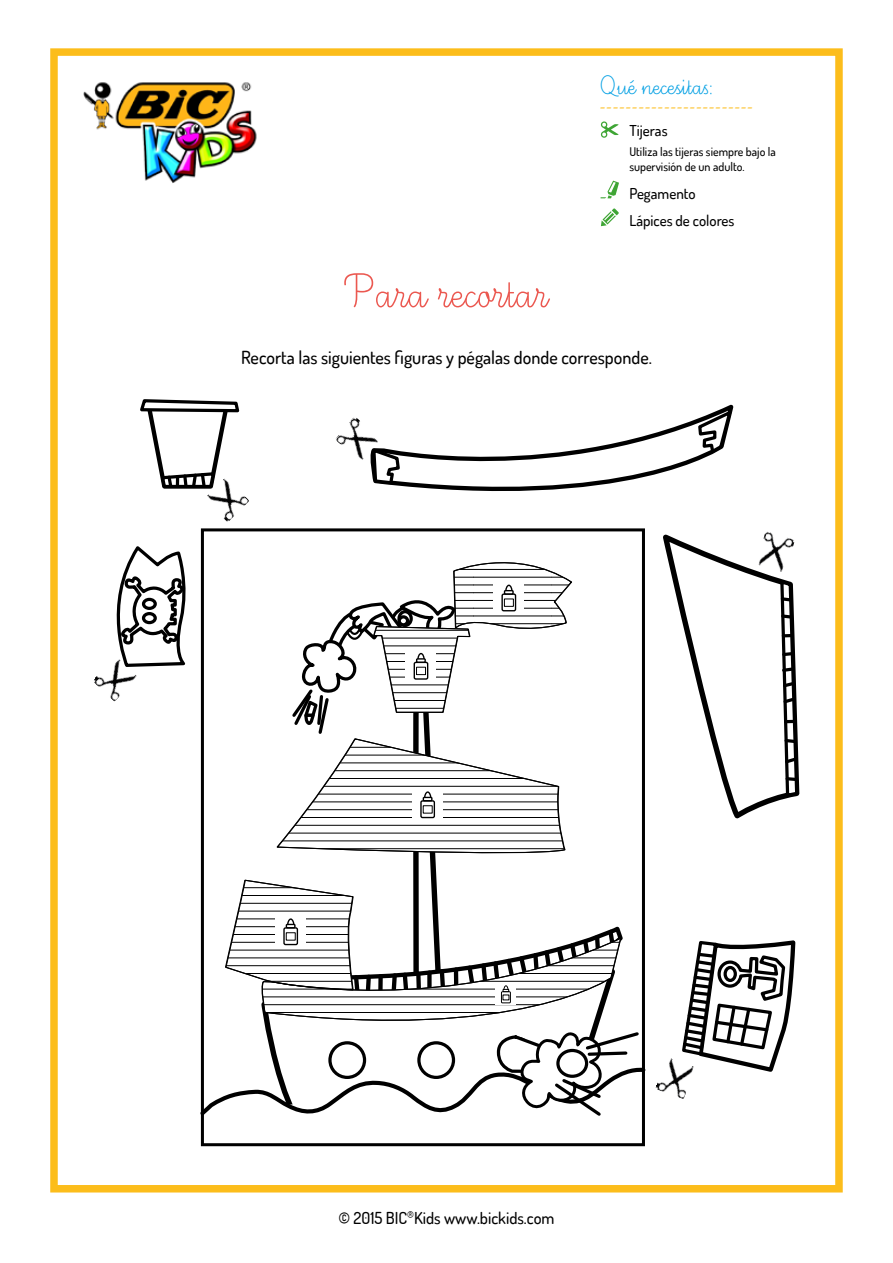
<style>
.page{position:relative;width:893px;height:1263px;background:#fff}
.page>*{position:absolute;margin:0;border:0;box-sizing:border-box;transform-origin:0 0}
.t1{font:60px "Ecriture A Romain Orne";color:#eb5850}
.t2{font:33px "Ecriture A Romain Orne";color:#009fe3}
.t3{font:500 18px "Dosis";color:#000}
.t4{font:18px "Minion Pro";color:#fcbd1b}
.t5{font:500 16.5px "Dosis";color:#000}
.t6{font:500 15px/27px "Dosis";color:#000}
.t7{font:500 12px/14.4px "Dosis";color:#000}
</style>
<div class="page">
<div style="left:50px;top:48px;width:793px;height:1144px;border:8px solid #fcbd1b"></div>
<img style="left:83px;top:82px;width:174px;height:101px">
<svg style="left:601px;top:208px;width:18px;height:18px"></svg>
<svg style="left:600px;top:121px;width:19px;height:17px"></svg>
<svg style="left:601px;top:181px;width:18px;height:17px"></svg>
<svg style="left:116px;top:399px;width:684px;height:748px"></svg>
<img style="left:94px;top:656px;width:44px;height:46px">
<div style="left:201px;top:528px;width:444px;height:618px;border:3px solid #000"></div>
<h2 class="t2" style="left:600px;top:69px;width:115px">Qué necesitas:</h2>
<h3 class="t4" style="left:600px;top:94px;width:155px">------------------------</h3>
<p class="t7" style="left:629px;top:145px;width:148px">Utiliza las tijeras siempre bajo la supervisión de un adulto.</p>
<p class="t6" style="left:629px;top:116px;width:40px">Tijeras</p>
<h1 class="t1" style="left:346px;top:262px;width:203px">Para recortar</h1>
<p class="t6" style="left:629px;top:179px;width:107px">Pegamento<br>Lápices de colores</p>
<h3 class="t3" style="left:241px;top:346px;width:412px">Recorta las siguientes figuras y pégalas donde corresponde.</h3>
<h3 class="t5" style="left:338px;top:1207px;width:218px">© 2015 BIC<sup>®</sup>Kids www.bickids.com</h3>
</div>
